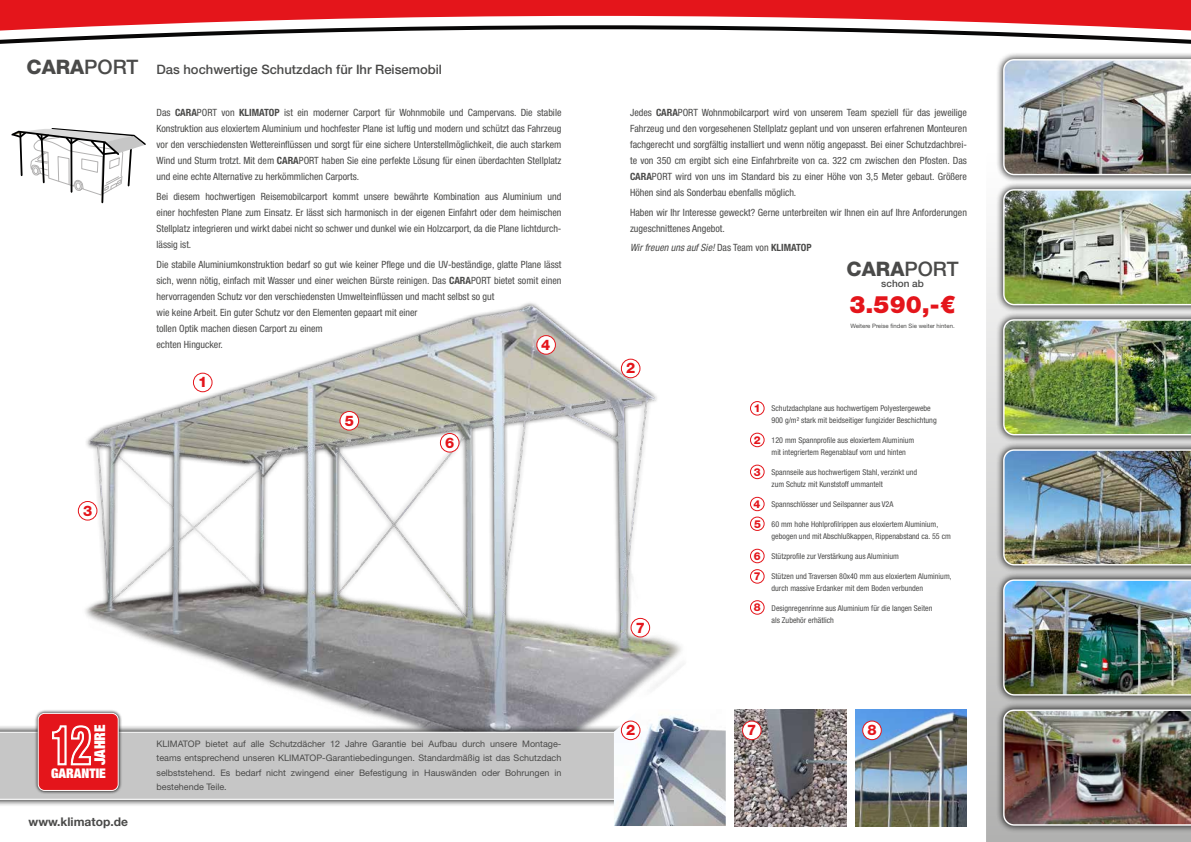
<style>
.page{position:relative;width:1191px;height:842px;background:#fff}
.page>*{position:absolute;margin:0;border:0;box-sizing:border-box;transform-origin:0 0}
.t1{font:900 24px "Helvetica Neue LT Std";color:#e4151b}
.t2{font:800 20px "Helvetica Neue LT Std";color:#4a4a49}
.t3{font:900 condensed 15px "Helvetica Neue LT Std";color:#fff}
.t4{font:800 14.6px "Helvetica Neue LT Std";color:#e4151b}
.t5{font:900 condensed 13.3px "Helvetica Neue LT Std";color:#fff}
.t6{font:500 13px "Helvetica Neue LT Std";color:#4a4a49}
.t7{font:700 12px "Helvetica Neue LT Std";color:#4a4a49}
.t8{font:800 10.9px/19.7px "Helvetica Neue LT Std";color:#e4151b}
.t9{font:condensed 10px/16px "Helvetica Neue LT Std";color:#4a4a49;text-align:justify}
.t10{font:italic condensed 10px "Helvetica Neue LT Std";color:#4a4a49}
.t11{font:500 10px "Helvetica Neue LT Std";color:#4a4a49}
.t12{font:9px/14px "Helvetica Neue LT Std";color:#4a4a49;text-align:justify}
.t13{font:condensed 8px/12px "Helvetica Neue LT Std";color:#4a4a49}
.t14{font:6px "Helvetica Neue LT Std";color:#4a4a49}
.s1{font-weight:800;font-size:20px}
.s2{font-size:20px}
.s3{font-weight:700}
.s4{font-style:normal}
.s5{font-weight:700;font-style:normal}
.s6{font-weight:500}
</style>
<div class="page">
<svg style="left:986px;top:239px;width:205px;height:603px"></svg>
<img style="left:77px;top:303px;width:605px;height:422px">
<svg style="left:0;top:0;width:1191px;height:25px;fill:#e4151b"></svg>
<svg style="left:0;top:25px;width:1191px;height:19px"></svg>
<div style="left:0;top:725px;width:637px;height:82px;background:#000;opacity:.75"></div>
<div style="left:0;top:732px;width:614px;height:68px;background:#c6c6c6"></div>
<div style="left:995px;top:182px;width:196px;height:131px;background:#000;opacity:.75"></div>
<img style="left:1003px;top:189px;width:188px;height:116px">
<div style="left:995px;top:52px;width:196px;height:131px;background:#000;opacity:.75"></div>
<img style="left:1003px;top:59px;width:188px;height:116px">
<div style="left:995px;top:442px;width:196px;height:131px;background:#000;opacity:.75"></div>
<img style="left:1003px;top:449px;width:188px;height:116px">
<div style="left:995px;top:312px;width:196px;height:131px;background:#000;opacity:.75"></div>
<img style="left:1003px;top:319px;width:188px;height:116px">
<div style="left:995px;top:572px;width:196px;height:131px;background:#000;opacity:.75"></div>
<img style="left:1003px;top:579px;width:188px;height:117px">
<div style="left:995px;top:702px;width:196px;height:131px;background:#000;opacity:.75"></div>
<img style="left:1003px;top:709px;width:188px;height:117px">
<img style="left:734px;top:709px;width:112px;height:117px">
<img style="left:614px;top:709px;width:111px;height:117px">
<img style="left:855px;top:709px;width:112px;height:117px">
<svg style="left:11px;top:128px;width:135px;height:76px"></svg>
<div style="left:34px;top:709px;width:88px;height:85px;background:#000;opacity:.75"></div>
<div style="left:38px;top:713px;width:80px;height:77px;background:#e4151b;border-radius:6px"></div>
<div style="left:38px;top:713px;width:81px;height:78px;border:1px solid #fff;border-radius:6px"></div>
<svg style="left:52px;top:725px;width:39px;height:40px"></svg>
<div style="left:621px;top:721px;width:19px;height:19px;background:#fff;border-radius:50%"></div>
<div style="left:621px;top:721px;width:19px;height:19px;border:1px solid #e4151b;border-radius:50%"></div>
<div style="left:742px;top:721px;width:19px;height:19px;background:#fff;border-radius:50%"></div>
<div style="left:742px;top:721px;width:19px;height:19px;border:1px solid #e4151b;border-radius:50%"></div>
<div style="left:862px;top:721px;width:19px;height:19px;background:#fff;border-radius:50%"></div>
<div style="left:862px;top:721px;width:19px;height:19px;border:1px solid #e4151b;border-radius:50%"></div>
<div style="left:750px;top:433px;width:14px;height:14px;border:1px solid #e4151b;border-radius:50%"></div>
<div style="left:750px;top:465px;width:14px;height:14px;border:1px solid #e4151b;border-radius:50%"></div>
<div style="left:750px;top:497px;width:14px;height:14px;border:1px solid #e4151b;border-radius:50%"></div>
<div style="left:750px;top:517px;width:14px;height:14px;border:1px solid #e4151b;border-radius:50%"></div>
<div style="left:750px;top:569px;width:14px;height:14px;border:1px solid #e4151b;border-radius:50%"></div>
<div style="left:750px;top:600px;width:14px;height:14px;border:1px solid #e4151b;border-radius:50%"></div>
<div style="left:750px;top:401px;width:14px;height:14px;border:1px solid #e4151b;border-radius:50%"></div>
<div style="left:750px;top:549px;width:14px;height:14px;border:1px solid #e4151b;border-radius:50%"></div>
<div style="left:621px;top:359px;width:19px;height:19px;background:#fff;border-radius:50%"></div>
<div style="left:621px;top:359px;width:19px;height:19px;border:1px solid #e4151b;border-radius:50%"></div>
<div style="left:78px;top:501px;width:19px;height:19px;background:#fff;border-radius:50%"></div>
<div style="left:78px;top:501px;width:19px;height:19px;border:1px solid #e4151b;border-radius:50%"></div>
<div style="left:537px;top:336px;width:18px;height:18px;background:#fff;border-radius:50%"></div>
<div style="left:536px;top:335px;width:20px;height:20px;border:1px solid #e4151b;border-radius:50%"></div>
<div style="left:340px;top:411px;width:19px;height:19px;background:#fff;border-radius:50%"></div>
<div style="left:340px;top:411px;width:19px;height:19px;border:1px solid #e4151b;border-radius:50%"></div>
<div style="left:631px;top:618px;width:18px;height:19px;background:#fff;border-radius:50%"></div>
<div style="left:630px;top:618px;width:20px;height:19px;border:1px solid #e4151b;border-radius:50%"></div>
<div style="left:193px;top:373px;width:19px;height:19px;background:#fff;border-radius:50%"></div>
<div style="left:193px;top:373px;width:19px;height:19px;border:1px solid #e4151b;border-radius:50%"></div>
<div style="left:440px;top:433px;width:19px;height:19px;background:#fff;border-radius:50%"></div>
<div style="left:440px;top:433px;width:19px;height:19px;border:1px solid #e4151b;border-radius:50%"></div>
<h3 class="t6" style="left:27px;top:62px;width:417px"><span class="s1">CARA</span><span class="s2">PORT</span> Das hochwertige Schutzdach für Ihr Reisemobil</h3>
<p class="t9" style="left:156px;top:104px;width:406px">Das <span class="s3">CARA</span>PORT von <span class="s3">KLIMATOP</span> ist ein moderner Carport für Wohnmobile und Campervans. Die stabile Konstruktion aus eloxiertem Aluminium und hochfester Plane ist luftig und modern und schützt das Fahrzeug vor den verschiedensten Wettereinflüssen und sorgt für eine sichere Unterstellmöglichkeit, die auch starkem Wind und Sturm trotzt. Mit dem <span class="s3">CARA</span>PORT haben Sie eine perfekte Lösung für einen überdachten Stellplatz und eine echte Alternative zu herkömmlichen Carports.</p>
<p class="t9" style="left:156px;top:188px;width:406px">Bei diesem hochwertigen Reisemobilcarport kommt unsere bewährte Kombination aus Aluminium und einer hochfesten Plane zum Einsatz. Er lässt sich harmonisch in der eigenen Einfahrt oder dem heimischen Stellplatz integrieren und wirkt dabei nicht so schwer und dunkel wie ein Holzcarport, da die Plane lichtdurch&shy;lässig ist.</p>
<p class="t9" style="left:156px;top:256px;width:406px;text-align:left">Die stabile Aluminiumkonstruktion bedarf so gut wie keiner Pflege und die UV-beständige, glatte Plane lässt sich, wenn nötig, einfach mit Wasser und einer weichen Bürste reinigen. Das <span class="s3">CARA</span>PORT bietet somit einen hervorragenden Schutz vor den verschiedensten Umwelteinflüssen und macht selbst so gut<br>wie keine Arbeit. Ein guter Schutz vor den Elementen gepaart mit einer<br>tollen Optik machen diesen Carport zu einem<br>echten Hingucker.</p>
<h3 class="t4" style="left:541px;top:336px;width:11px">4</h3>
<h3 class="t4" style="left:83px;top:502px;width:11px">3</h3>
<h3 class="t4" style="left:198px;top:373px;width:11px">1</h3>
<h3 class="t4" style="left:345px;top:412px;width:11px">5</h3>
<h3 class="t4" style="left:445px;top:434px;width:11px">6</h3>
<p class="t9" style="left:630px;top:104px;width:338px">Jedes <span class="s3">CARA</span>PORT Wohnmobilcarport wird von unserem Team speziell für das jeweilige Fahrzeug und den vorgesehenen Stellplatz geplant und von unseren erfahrenen Monteuren fachgerecht und sorgfältig installiert und wenn nötig angepasst. Bei einer Schutzdachbrei&shy;te von 350 cm ergibt sich eine Einfahrbreite von ca. 322 cm zwischen den Pfosten. Das <span class="s3">CARA</span>PORT wird von uns im Standard bis zu einer Höhe von 3,5 Meter gebaut. Größere Höhen sind als Sonderbau ebenfalls möglich.</p>
<p class="t9" style="left:630px;top:204px;width:338px">Haben wir Ihr Interesse geweckt? Gerne unterbreiten wir Ihnen ein auf Ihre Anforderungen zugeschnittenes Angebot.</p>
<p class="t10" style="left:630px;top:241px;width:183px">Wir freuen uns auf Sie! <span class="s4">Das Team von</span> <span class="s5">KLIMATOP</span></p>
<h2 class="t2" style="left:846px;top:257px;width:113px">CARA<span class="s6">PORT</span></h2>
<p class="t11" style="left:881px;top:278px;width:44px">schon ab</p>
<h1 class="t1" style="left:849px;top:290px;width:107px">3.590,-€</h1>
<p class="t14" style="left:850px;top:322px;width:106px">Weitere Preise finden Sie weiter hinten.</p>
<h3 class="t4" style="left:626px;top:359px;width:11px">2</h3>
<h3 class="t4" style="left:636px;top:619px;width:11px">7</h3>
<p class="t8" style="left:754px;top:398px;width:8px">1</p>
<p class="t8" style="left:754px;top:430px;width:8px">2</p>
<p class="t8" style="left:754px;top:462px;width:8px">3</p>
<p class="t8" style="left:753px;top:494px;width:9px">4<br>5</p>
<p class="t8" style="left:754px;top:546px;width:8px">6</p>
<p class="t8" style="left:754px;top:566px;width:8px">7</p>
<p class="t8" style="left:754px;top:597px;width:8px">8</p>
<p class="t13" style="left:771px;top:402px;width:167px">Schutzdachplane aus hochwertigem Polyestergewebe<br>900 g/m² stark mit beidseitiger fungizider Beschichtung</p>
<p class="t13" style="left:771px;top:434px;width:144px">120 mm Spannprofile aus eloxiertem Aluminium mit integriertem Regenablauf vorn und hinten</p>
<p class="t13" style="left:771px;top:466px;width:147px">Spannseile aus hochwertigem Stahl, verzinkt und zum Schutz mit Kunststoff ummantelt</p>
<p class="t13" style="left:771px;top:498px;width:123px">Spannschlösser und Seilspanner aus V2A</p>
<p class="t13" style="left:771px;top:518px;width:181px">60 mm hohe Hohlprofilrippen aus eloxiertem Aluminium, gebogen und mit Abschlußkappen, Rippenabstand ca. 55 cm</p>
<p class="t13" style="left:771px;top:550px;width:129px">Stützprofile zur Verstärkung aus Aluminium</p>
<p class="t13" style="left:771px;top:570px;width:182px">Stützen und Traversen 80x40 mm aus eloxiertem Aluminium, durch massive Erdanker mit dem Boden verbunden</p>
<p class="t13" style="left:771px;top:602px;width:162px">Designregenrinne aus Aluminium für die langen Seiten als Zubehör erhätlich</p>
<h3 class="t3" style="left:90px;top:765px;width:42px;rotate:-90deg">JAHRE</h3>
<h3 class="t4" style="left:626px;top:721px;width:11px">2</h3>
<h3 class="t4" style="left:747px;top:721px;width:11px">7</h3>
<h3 class="t4" style="left:867px;top:721px;width:11px">8</h3>
<p class="t12" style="left:156px;top:737px;width:406px">KLIMATOP bietet auf alle Schutzdächer 12 Jahre Garantie bei Aufbau durch unsere Montage&shy;teams entsprechend unseren KLIMATOP-Garantiebedingungen. Standardmäßig ist das Schutzdach selbststehend. Es bedarf nicht zwingend einer Befestigung in Hauswänden oder Bohrungen in bestehende Teile.</p>
<h3 class="t5" style="left:51px;top:765px;width:56px">GARANTIE</h3>
<p class="t7" style="left:29px;top:814px;width:101px">www.klimatop.de</p>
</div>
